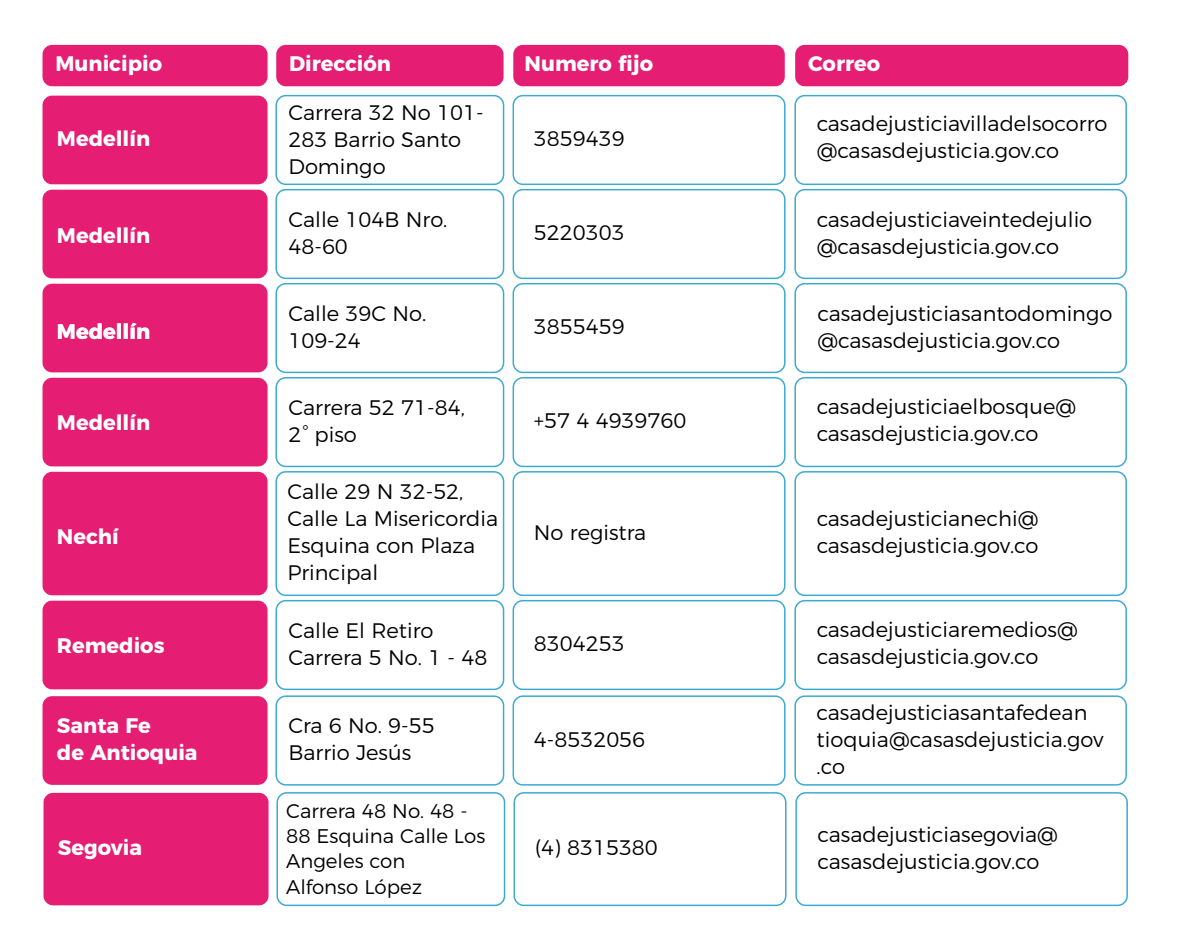
<style>
.page{position:relative;width:1191px;height:936px;background:#fff}
.page>*{position:absolute;margin:0;border:0;box-sizing:border-box;transform-origin:0 0}
.t1{font:300 21px/27px "Montserrat";color:#000}
.t2{font:700 21px/27px "Montserrat";color:#fff}
.t3{font:300 19.8px/25.3px "Montserrat";color:#000}
</style>
<div class="page">
<div style="left:44px;top:792px;width:224px;height:113px;background:#e51d73;border-radius:10px"></div>
<div style="left:276px;top:792px;width:229px;height:114px;border:2px solid #3daad1;border-radius:10px"></div>
<div style="left:513px;top:792px;width:273px;height:114px;border:2px solid #3daad1;border-radius:10px"></div>
<div style="left:795px;top:792px;width:333px;height:114px;border:2px solid #3daad1;border-radius:10px"></div>
<div style="left:43px;top:45px;width:224px;height:41px;background:#e51d73;border-radius:10px"></div>
<div style="left:276px;top:45px;width:227px;height:41px;background:#e51d73;border-radius:10px"></div>
<div style="left:513px;top:45px;width:271px;height:41px;background:#e51d73;border-radius:10px"></div>
<div style="left:795px;top:45px;width:333px;height:41px;background:#e51d73;border-radius:10px"></div>
<div style="left:43px;top:96px;width:224px;height:88px;background:#e51d73;border-radius:10px"></div>
<div style="left:43px;top:190px;width:224px;height:88px;background:#e51d73;border-radius:10px"></div>
<div style="left:43px;top:284px;width:224px;height:88px;background:#e51d73;border-radius:10px"></div>
<div style="left:275px;top:95px;width:229px;height:90px;border:2px solid #3daad1;border-radius:10px"></div>
<div style="left:275px;top:189px;width:229px;height:90px;border:2px solid #3daad1;border-radius:10px"></div>
<div style="left:275px;top:283px;width:229px;height:90px;border:2px solid #3daad1;border-radius:10px"></div>
<div style="left:512px;top:95px;width:273px;height:90px;border:2px solid #3daad1;border-radius:10px"></div>
<div style="left:512px;top:189px;width:273px;height:90px;border:2px solid #3daad1;border-radius:10px"></div>
<div style="left:512px;top:283px;width:273px;height:90px;border:2px solid #3daad1;border-radius:10px"></div>
<div style="left:794px;top:95px;width:333px;height:90px;border:2px solid #3daad1;border-radius:10px"></div>
<div style="left:794px;top:189px;width:333px;height:90px;border:2px solid #3daad1;border-radius:10px"></div>
<div style="left:794px;top:283px;width:333px;height:90px;border:2px solid #3daad1;border-radius:10px"></div>
<div style="left:43px;top:378px;width:224px;height:88px;background:#e51d73;border-radius:10px"></div>
<div style="left:275px;top:377px;width:229px;height:90px;border:2px solid #3daad1;border-radius:10px"></div>
<div style="left:512px;top:377px;width:273px;height:90px;border:2px solid #3daad1;border-radius:10px"></div>
<div style="left:794px;top:377px;width:333px;height:90px;border:2px solid #3daad1;border-radius:10px"></div>
<div style="left:43px;top:600px;width:224px;height:89px;background:#e51d73;border-radius:10px"></div>
<div style="left:275px;top:600px;width:229px;height:90px;border:2px solid #3daad1;border-radius:10px"></div>
<div style="left:512px;top:600px;width:273px;height:90px;border:2px solid #3daad1;border-radius:10px"></div>
<div style="left:794px;top:600px;width:333px;height:90px;border:2px solid #3daad1;border-radius:10px"></div>
<div style="left:43px;top:472px;width:224px;height:123px;background:#e51d73;border-radius:10px"></div>
<div style="left:275px;top:471px;width:229px;height:125px;border:2px solid #3daad1;border-radius:10px"></div>
<div style="left:512px;top:471px;width:273px;height:125px;border:2px solid #3daad1;border-radius:10px"></div>
<div style="left:794px;top:471px;width:333px;height:125px;border:2px solid #3daad1;border-radius:10px"></div>
<div style="left:43px;top:696px;width:224px;height:88px;background:#e51d73;border-radius:10px"></div>
<div style="left:275px;top:695px;width:229px;height:90px;border:2px solid #3daad1;border-radius:10px"></div>
<div style="left:512px;top:695px;width:273px;height:90px;border:2px solid #3daad1;border-radius:10px"></div>
<div style="left:794px;top:695px;width:333px;height:90px;border:2px solid #3daad1;border-radius:10px"></div>
<p class="t2" style="left:56px;top:49px;width:108px">Municipio</p>
<p class="t2" style="left:289px;top:49px;width:103px">Dirección</p>
<p class="t1" style="left:288px;top:97px;width:197px">Carrera 32 No 101-<br>283 Barrio Santo<br>Domingo</p>
<p class="t1" style="left:288px;top:204px;width:161px">Calle 104B Nro.<br>48-60</p>
<p class="t2" style="left:57px;top:124px;width:95px">Medellín</p>
<p class="t2" style="left:57px;top:220px;width:95px">Medellín</p>
<p class="t2" style="left:524px;top:49px;width:130px">Numero fijo</p>
<p class="t2" style="left:808px;top:49px;width:73px">Correo</p>
<p class="t1" style="left:534px;top:123px;width:92px">3859439</p>
<p class="t1" style="left:534px;top:217px;width:92px">5220303</p>
<p class="t1" style="left:816px;top:109px;width:292px">casadejusticiavilladelsocorro @casasdejusticia.gov.co</p>
<p class="t1" style="left:816px;top:204px;width:277px">casadejusticiaveintedejulio @casasdejusticia.gov.co</p>
<p class="t2" style="left:57px;top:316px;width:95px">Medellín</p>
<p class="t1" style="left:288px;top:298px;width:139px">Calle 39C No.<br>109-24</p>
<p class="t1" style="left:534px;top:311px;width:92px">3855459</p>
<p class="t1" style="left:817px;top:298px;width:296px">casadejusticiasantodomingo @casasdejusticia.gov.co</p>
<p class="t1" style="left:288px;top:392px;width:178px">Carrera 52 71-84,<br>2° piso</p>
<p class="t2" style="left:57px;top:413px;width:95px">Medellín</p>
<p class="t1" style="left:534px;top:405px;width:154px">+57 4 4939760</p>
<p class="t1" style="left:287px;top:476px;width:212px">Calle 29 N 32-52,<br>Calle La Misericordia<br>Esquina con Plaza<br>Principal</p>
<p class="t2" style="left:57px;top:521px;width:63px">Nechí</p>
<p class="t1" style="left:534px;top:517px;width:114px">No registra</p>
<p class="t1" style="left:816px;top:391px;width:261px">casadejusticiaelbosque@ casasdejusticia.gov.co</p>
<p class="t1" style="left:816px;top:503px;width:223px">casadejusticianechi@ casasdejusticia.gov.co</p>
<p class="t1" style="left:288px;top:615px;width:201px">Calle El Retiro<br>Carrera 5 No. 1 - 48</p>
<p class="t1" style="left:816px;top:614px;width:263px">casadejusticiaremedios@</p>
<p class="t2" style="left:57px;top:630px;width:109px">Remedios</p>
<p class="t1" style="left:534px;top:628px;width:92px">8304253</p>
<p class="t2" style="left:57px;top:635px;width:95px">Medellín</p>
<p class="t1" style="left:816px;top:641px;width:223px">casasdejusticia.gov.co</p>
<p class="t2" style="left:57px;top:710px;width:142px">Santa Fe<br>de Antioquia</p>
<p class="t2" style="left:58px;top:832px;width:86px">Segovia</p>
<p class="t1" style="left:288px;top:710px;width:148px">Cra 6 No. 9-55<br>Barrio Jesús</p>
<p class="t3" style="left:286px;top:796px;width:201px">Carrera 48 No. 48 -<br>88 Esquina Calle Los<br>Angeles con<br>Alfonso López</p>
<p class="t1" style="left:534px;top:724px;width:113px">4-8532056</p>
<p class="t1" style="left:535px;top:832px;width:124px">(4) 8315380</p>
<p class="t1" style="left:816px;top:697px;width:288px">casadejusticiasantafedean tioquia@casasdejusticia.gov .co</p>
<p class="t1" style="left:817px;top:819px;width:242px">casadejusticiasegovia@ casasdejusticia.gov.co</p>
</div>
